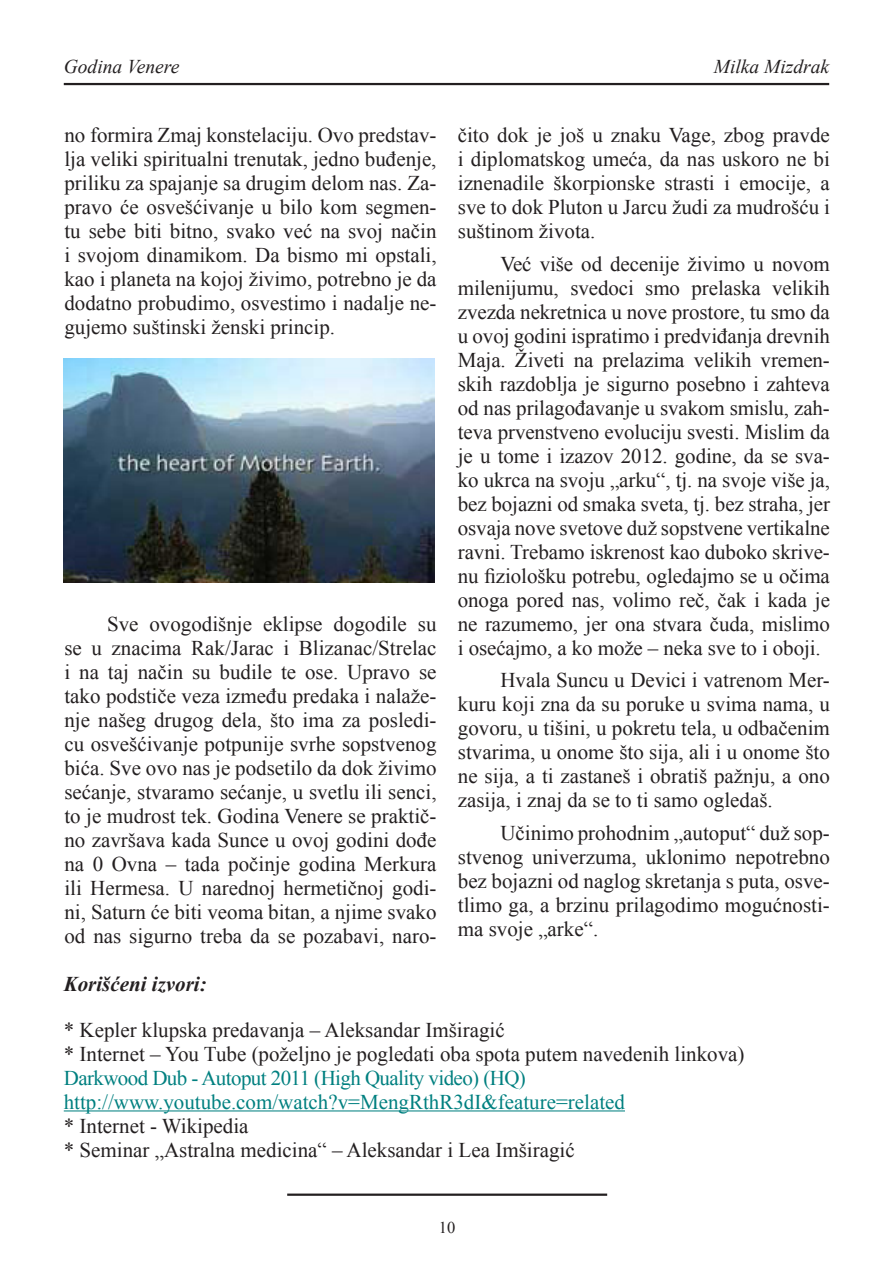
<style>
.page{position:relative;width:893px;height:1263px;background:#fff}
.page>*{position:absolute;margin:0;border:0;box-sizing:border-box;transform-origin:0 0}
.t1{font:21px/24px "Times New Roman";color:#231f20;text-align:justify}
.t2{font:21px "Times New Roman";color:#008080}
.t3{font:21px "Times New Roman";letter-spacing:-.03em;color:#008080}
.t4{font:italic 700 21px "Times New Roman";color:#231f20}
.t5{font:italic 19.5px "Times New Roman";color:#231f20}
.t6{font:16.5px "Times New Roman";color:#231f20}
</style>
<div class="page">
<hr style="left:287px;top:1193px;width:320px;height:3px;background:#231f20">
<hr style="left:64px;top:83px;width:765px;height:2px;background:#231f20">
<img style="left:64px;top:358px;width:370px;height:224px">
<hr style="left:64px;top:1110px;width:561px;height:1px;background:#008080">
<p class="t5" style="left:64px;top:53px;width:117px">Godina Venere</p>
<p class="t5" style="left:714px;top:53px;width:117px">Milka Mizdrak</p>
<p class="t1" style="left:64px;top:123px;width:374px">no formira Zmaj konstelaciju. Ovo predstav&shy;lja veliki spiritualni trenutak, jedno buđenje, priliku za spajanje sa drugim delom nas. Za&shy;pravo će osvešćivanje u bilo kom segmen&shy;tu sebe biti bitno, svako već na svoj način i svojom dinamikom. Da bismo mi opstali, kao i planeta na kojoj živimo, potrebno je da dodatno probudimo, osvestimo i nadalje ne&shy;gujemo suštinski ženski princip.</p>
<p class="t1" style="left:64px;top:611px;width:374px;text-indent:43px">Sve ovogodišnje eklipse dogodile su se u znacima Rak/Jarac i Blizanac/Strelac i na taj način su budile te ose. Upravo se tako podstiče veza između predaka i nalaže&shy;nje našeg drugog dela, što ima za posledi&shy;cu osvešćivanje potpunije svrhe sopstvenog bića. Sve ovo nas je podsetilo da dok živimo sećanje, stvaramo sećanje, u svetlu ili senci, to je mudrost tek. Godina Venere se praktič&shy;no završava kada Sunce u ovoj godini dođe na 0 Ovna – tada počinje godina Merkura ili Hermesa. U narednoj hermetičnoj godi&shy;ni, Saturn će biti veoma bitan, a njime svako od nas sigurno treba da se pozabavi, naro-</p>
<p class="t1" style="left:458px;top:123px;width:374px">čito dok je još u znaku Vage, zbog pravde i diplomatskog umeća, da nas uskoro ne bi iznenadile škorpionske strasti i emocije, a sve to dok Pluton u Jarcu žudi za mudrošću i suštinom života.</p>
<p class="t1" style="left:458px;top:251px;width:374px;text-indent:43px">Već više od decenije živimo u novom milenijumu, svedoci smo prelaska velikih zvezda nekretnica u nove prostore, tu smo da u ovoj godini ispratimo i predviđanja drevnih Maja. Živeti na prelazima velikih vremen&shy;skih razdoblja je sigurno posebno i zahteva od nas prilagođavanje u svakom smislu, zah&shy;teva prvenstveno evoluciju svesti. Mislim da je u tome i izazov 2012. godine, da se sva&shy;ko ukrca na svoju „arku“, tj. na svoje više ja, bez bojazni od smaka sveta, tj. bez straha, jer osvaja nove svetove duž sopstvene vertikalne ravni. Trebamo iskrenost kao duboko skrive&shy;nu fiziološku potrebu, ogledajmo se u očima onoga pored nas, volimo reč, čak i kada je ne razumemo, jer ona stvara čuda, mislimo i osećajmo, a ko može – neka sve to i oboji.</p>
<p class="t1" style="left:458px;top:668px;width:374px;text-indent:43px">Hvala Suncu u Devici i vatrenom Mer&shy;kuru koji zna da su poruke u svima nama, u govoru, u tišini, u pokretu tela, u odbačenim stvarima, u onome što sija, ali i u onome što ne sija, a ti zastaneš i obratiš pažnju, a ono zasija, i znaj da se to ti samo ogledaš.</p>
<p class="t1" style="left:458px;top:820px;width:374px;text-indent:43px">Učinimo prohodnim „autoput“ duž sop&shy;stvenog univerzuma, uklonimo nepotrebno bez bojazni od naglog skretanja s puta, osve&shy;tlimo ga, a brzinu prilagodimo mogućnosti&shy;ma svoje „arke“.</p>
<p class="t4" style="left:64px;top:970px;width:144px">Korišćeni izvori:</p>
<p class="t1" style="left:64px;top:1017px;width:442px">* Kepler klupska predavanja – Aleksandar Imširagić</p>
<p class="t1" style="left:64px;top:1041px;width:682px">* Internet – You Tube (poželjno je pogledati oba spota putem navedenih linkova)</p>
<p class="t3" style="left:64px;top:1063px;width:464px">Darkwood Dub - Autoput 2011 (High Quality video) (HQ)</p>
<p class="t2" style="left:64px;top:1087px;width:563px">http://www.youtube.com/watch?v=MengRthR3dI&amp;feature=related</p>
<p class="t1" style="left:64px;top:1113px;width:186px">* Internet - Wikipedia</p>
<p class="t1" style="left:64px;top:1137px;width:512px">* Seminar „Astralna medicina“ – Aleksandar i Lea Imširagić</p>
<p class="t6" style="left:439px;top:1216px;width:18px">10</p>
</div>
